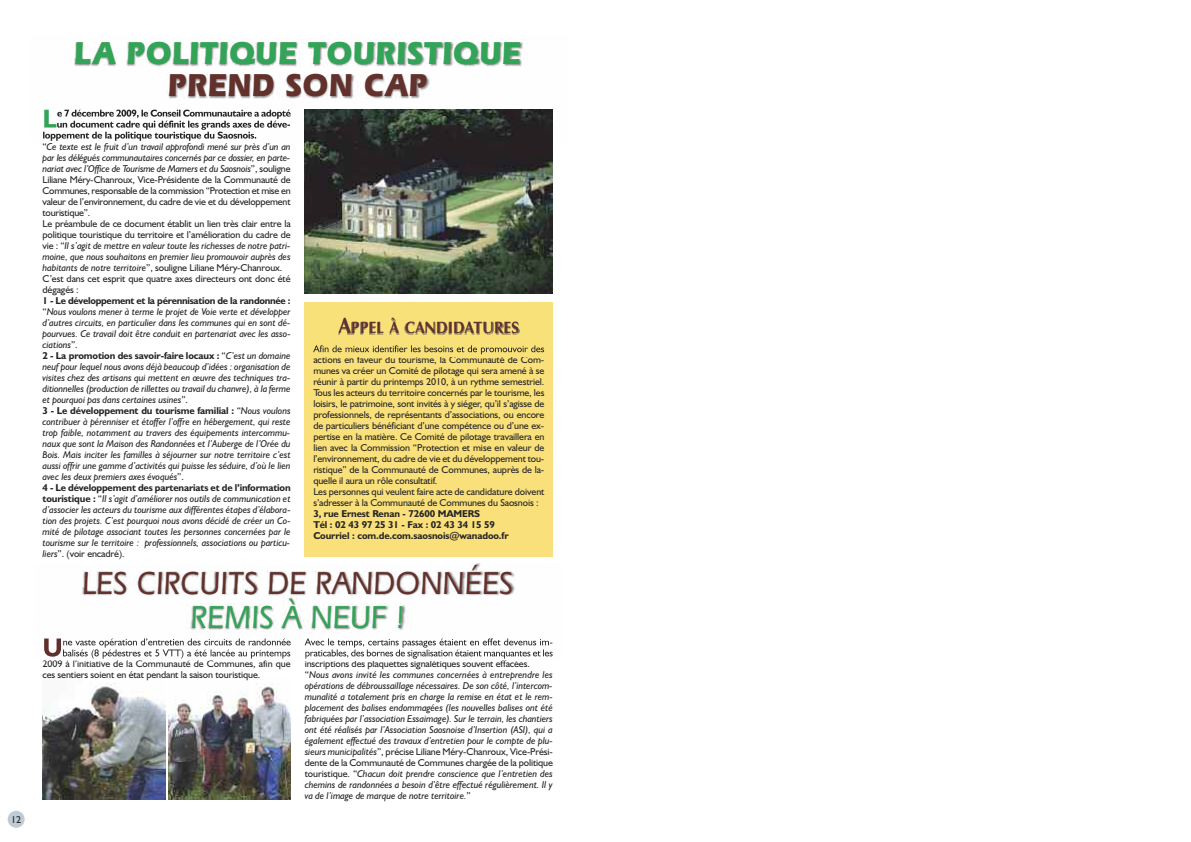
<style>
.page{position:relative;width:1191px;height:842px;background:#fff}
.page>*{position:absolute;margin:0;border:0;box-sizing:border-box;transform-origin:0 0}
.t1{font:500 33px "Eras IT Cby BT";letter-spacing:.025em;color:#62312c;scale:.91 1}
.t2{font:700 33px "Eras IT Cby BT";letter-spacing:.03em;color:#32a457;scale:.91 1}
.t3{font:700 33px "Eras IT Cby BT";letter-spacing:.03em;color:#62312c;scale:.91 1}
.t4{font:500 33px "Eras IT Cby BT";letter-spacing:.03em;color:#32a457;scale:.91 1}
.t5{font:700 16.5px "Zapf Humanist 601 BT";letter-spacing:.02em;color:#62312c;scale:.91 1}
.t6{font:italic 10px/11px "Humanist 521 BT";letter-spacing:-.01em;color:#272627}
.t7{font:10px/11px "Humanist 521 BT";letter-spacing:-.01em;color:#272627}
.t8{font:700 10px/11px "Humanist 521 BT";letter-spacing:-.01em;color:#272627}
.s1{font-style:italic}
.s2{font-weight:700;font-style:normal}
.s3{font-style:normal}
.s4{font-size:22px}
</style>
<div class="page">
<img style="left:43px;top:683px;width:122px;height:116px">
<img style="left:168px;top:683px;width:123px;height:116px">
<div style="left:8px;top:811px;width:17px;height:17px;background:#c0ccd5;border-radius:50%"></div>
<img style="left:43px;top:42px;width:510px;height:100px">
<img style="left:44px;top:110px;width:12px;height:18px">
<img style="left:57px;top:110px;width:79px;height:7px">
<img style="left:57px;top:121px;width:81px;height:7px">
<img style="left:43px;top:132px;width:77px;height:9px">
<img style="left:44px;top:563px;width:509px;height:96px">
<img style="left:44px;top:648px;width:17px;height:9px">
<img style="left:63px;top:638px;width:62px;height:10px">
<img style="left:63px;top:649px;width:59px;height:10px">
<img style="left:43px;top:660px;width:34px;height:1px">
<img style="left:305px;top:638px;width:79px;height:10px">
<img style="left:305px;top:649px;width:55px;height:10px">
<img style="left:305px;top:110px;width:248px;height:184px">
<div style="left:305px;top:302px;width:248px;height:255px;background:#f9e07a"></div>
<img style="left:313px;top:318px;width:232px;height:37px">
<img style="left:313px;top:345px;width:81px;height:7px">
<p class="t7" style="left:11px;top:815px;width:12px">12</p>
<h1 class="t2" style="left:75px;top:43px;width:492px">LA POLITIQUE TOURISTIQUE</h1>
<h1 class="t3" style="left:168px;top:75px;width:286px">PREND SON CAP</h1>
<p class="t7" style="left:43px;top:142px;width:250px">“<span class="s1">Ce texte est le fruit d’un travail approfondi mené sur près d’un an par les délégués communautaires concernés par ce dossier, en parte&shy;nariat avec l’Office de Tourisme de Mamers et du Saosnois</span>”, souligne Liliane Méry-Chanroux, Vice-Présidente de la Communauté de Communes, responsable de la commission “Protection et mise en valeur de l’environnement, du cadre de vie et du développement touristique”.<br>Le préambule de ce document établit un lien très clair entre la politique touristique du territoire et l’amélioration du cadre de vie : “<span class="s1">Il s’agit de mettre en valeur toute les richesses de notre patri&shy;moine, que nous souhaitons en premier lieu promouvoir auprès des habitants de notre territoire</span>”, souligne Liliane Méry-Chanroux.<br>C’est dans cet esprit que quatre axes directeurs ont donc été dégagés :</p>
<p class="t6" style="left:43px;top:296px;width:250px"><span class="s2">1 - Le développement et la pérennisation de la randonnée : </span><span class="s3">“</span>Nous voulons mener à terme le projet de Voie verte et développer d’autres circuits, en particulier dans les communes qui en sont dé&shy;pourvues. Ce travail doit être conduit en partenariat avec les asso&shy;ciations<span class="s3">”.<br></span><span class="s2">2 - La promotion des savoir-faire locaux :</span> <span class="s3">“</span>C’est un domaine neuf pour lequel nous avons déjà beaucoup d’idées : organisation de visites chez des artisans qui mettent en œuvre des techniques tra&shy;ditionnelles (production de rillettes ou travail du chanvre), à la ferme et pourquoi pas dans certaines usines<span class="s3">”.<br></span><span class="s2">3 - Le développement du tourisme familial :</span> <span class="s3">“</span>Nous voulons contribuer à pérenniser et étoffer l’offre en hébergement, qui reste trop faible, notamment au travers des équipements intercommu&shy;naux que sont la Maison des Randonnées et l’Auberge de l’Orée du Bois. Mais inciter les familles à séjourner sur notre territoire c’est aussi offrir une gamme d’activités qui puisse les séduire, d’où le lien avec les deux premiers axes évoqués<span class="s3">”.<br></span><span class="s2">4 - Le développement des partenariats et de l’information touristique :</span> <span class="s3">“</span>Il s’agit d’améliorer nos outils de communication et d’associer les acteurs du tourisme aux différentes étapes d’élabora&shy;tion des projets. C’est pourquoi nous avons décidé de créer un Co&shy;mité de pilotage associant toutes les personnes concernées par le tourisme sur le territoire : professionnels, associations ou particu&shy;liers<span class="s3">”. (voir encadré).</span></p>
<h2 class="t5" style="left:339px;top:321px;width:199px"><span class="s4">A</span>PPEL À CANDIDATURES</h2>
<p class="t7" style="left:313px;top:355px;width:233px">actions en faveur du tourisme, la Communauté de Com&shy;munes va créer un Comité de pilotage qui sera amené à se réunir à partir du printemps 2010, à un rythme semestriel.<br>Tous les acteurs du territoire concernés par le tourisme, les loisirs, le patrimoine, sont invités à y siéger, qu’il s’agisse de professionnels, de représentants d’associations, ou encore de particuliers bénéficiant d’une compétence ou d’une ex&shy;pertise en la matière. Ce Comité de pilotage travaillera en lien avec la Commission “Protection et mise en valeur de l’environnement, du cadre de vie et du développement tou&shy;ristique” de la Communauté de Communes, auprès de la&shy;quelle il aura un rôle consultatif.<br>Les personnes qui veulent faire acte de candidature doivent s’adresser à la Communauté de Communes du Saosnois :</p>
<p class="t8" style="left:313px;top:509px;width:197px">3, rue Ernest Renan - 72600 MAMERS<br>Tél : 02 43 97 25 31 - Fax : 02 43 34 15 59<br>Courriel : com.de.com.saosnois@wanadoo.fr</p>
<h1 class="t1" style="left:83px;top:572px;width:474px">LES CIRCUITS DE RANDONNÉES</h1>
<h1 class="t4" style="left:191px;top:606px;width:236px">REMIS À NEUF !</h1>
<p class="t7" style="left:42px;top:659px;width:250px">2009 à l’initiative de la Communauté de Communes, afin que ces sentiers soient en état pendant la saison touristique.</p>
<p class="t6" style="left:305px;top:659px;width:250px"><span class="s3">inscriptions des plaquettes signalétiques souvent effacées. “</span>Nous avons invité les communes concernées à entreprendre les opérations de débroussaillage nécessaires. De son côté, l’intercom&shy;munalité a totalement pris en charge la remise en état et le rem&shy;placement des balises endommagées (les nouvelles balises ont été fabriquées par l’association Essaimage). Sur le terrain, les chantiers ont été réalisés par l’Association Saosnoise d’Insertion (ASI), qui a également effectué des travaux d’entretien pour le compte de plu&shy;sieurs municipalités<span class="s3">”, précise Liliane Méry-Chanroux, Vice-Prési&shy;dente de la Communauté de Communes chargée de la politique touristique. “</span>Chacun doit prendre conscience que l’entretien des chemins de randonnées a besoin d’être effectué régulièrement. Il y va de l’image de marque de notre territoire.<span class="s3">”</span></p>
</div>
